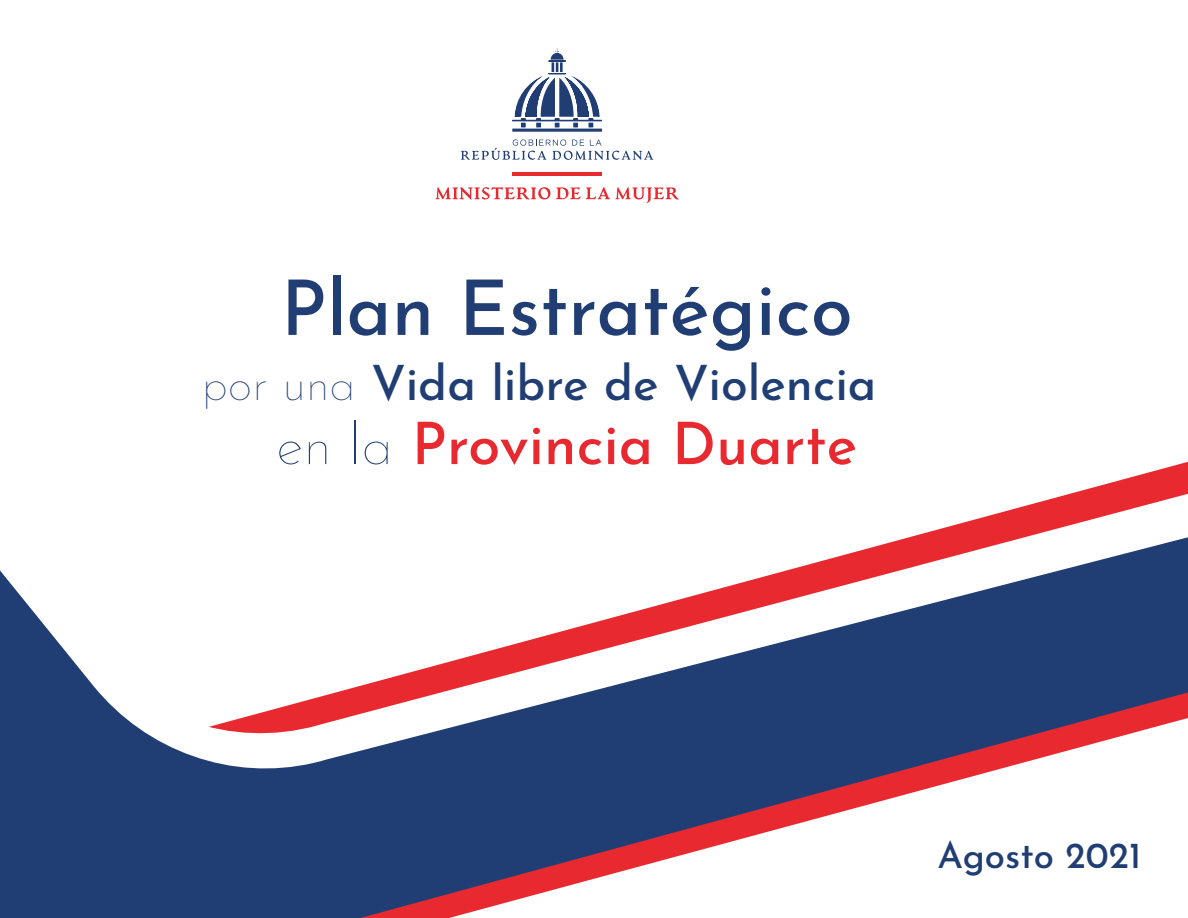
<style>
.page{position:relative;width:1188px;height:918px;background:#fff}
.page>*{position:absolute;margin:0;border:0;box-sizing:border-box;transform-origin:0 0}
.t1{font:500 76.2px "Josefin Sans";color:#203e74}
.t2{font:500 58.35px "Josefin Sans";color:#e92930}
.t3{font:500 48.45px "Josefin Sans";color:#203e74}
.t4{font:500 36.6px "Josefin Sans";color:#203e74}
.s1{font-family:"Josefin Sans Thin 100";font-weight:400}
.s2{font-family:"Josefin Sans Thin 100";font-weight:400;color:#203e74}
</style>
<div class="page">
<svg style="left:936px;top:485px;width:252px;height:45px"></svg>
<svg style="left:0;top:530px;width:1188px;height:388px"></svg>
<svg style="left:512px;top:48px;width:90px;height:84px"></svg>
<hr style="left:512px;top:172px;width:90px;height:4px;background:#e92930">
<svg style="left:461px;top:139px;width:192px;height:21px"></svg>
<svg style="left:435px;top:187px;width:115px;height:13px"></svg>
<svg style="left:556px;top:187px;width:123px;height:16px"></svg>
<h1 class="t1" style="left:281px;top:251px;width:574px">Plan Estratégico</h1>
<p class="t3" style="left:202px;top:347px;width:676px"><span class="s1">por una</span> Vida libre de Violencia</p>
<p class="t2" style="left:276px;top:400px;width:583px"><span class="s2">en la</span> Provincia Duarte</p>
<p class="t4" style="left:938px;top:828px;width:205px">Agosto 2021</p>
</div>
